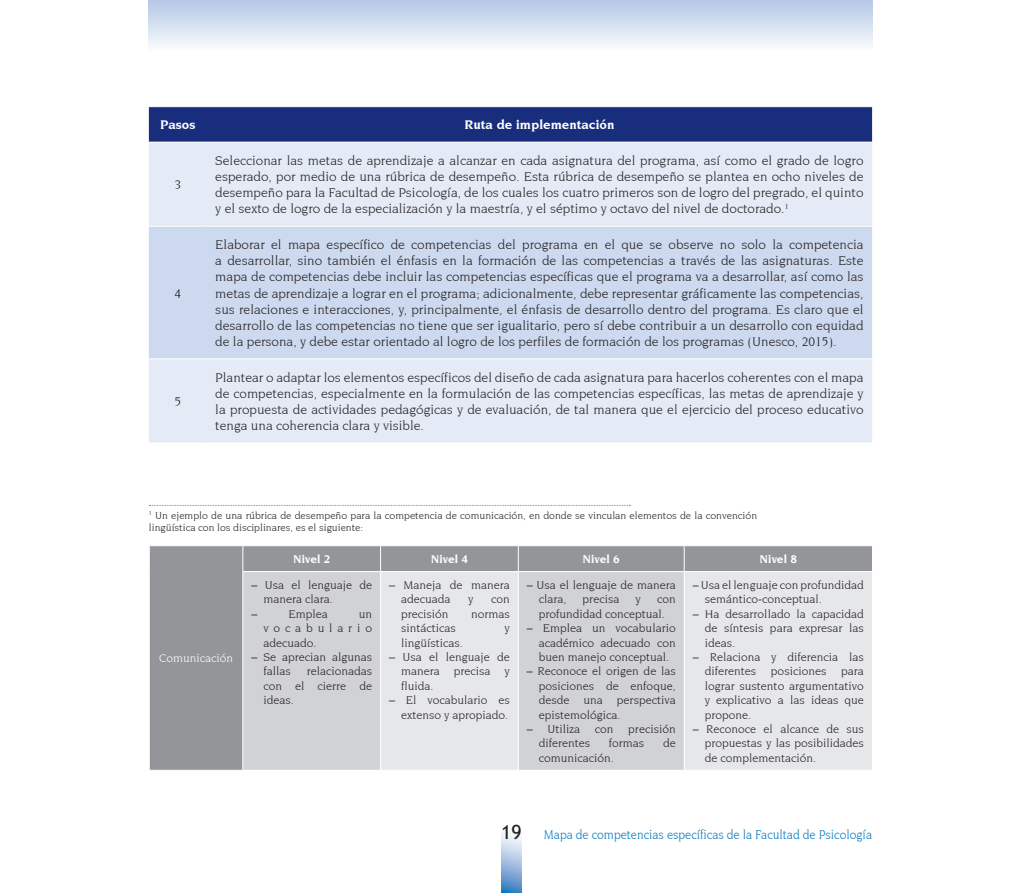
<style>
.page{position:relative;width:1021px;height:893px;background:#fff}
.page>*{position:absolute;margin:0;border:0;box-sizing:border-box;transform-origin:0 0}
.t1{font:13.5px/16.2px "Trident S Si";color:#231f20;text-align:justify}
.t2{font:13.5px "Trident S Si";color:#0076be;scale:.9 1}
.t3{font:700 13.5px "Trident S Si";color:#fff}
.t4{font:12px/14.4px "Trident S Si";color:#231f20;text-align:justify}
.t5{font:700 12px "Trident S Si";color:#fff}
.t6{font:12px "Trident S Si";color:#fff}
.t7{font:10.5px/12.6px "Trident S Si";color:#231f20}
.s1{font-family:"Trebuchet MS";font-size:19.5px;color:#231f20}
</style>
<div class="page">
<svg style="left:501px;top:831px;width:21px;height:62px"></svg>
<div style="left:149px;top:0;width:723px;height:51px;background:linear-gradient(to bottom,#b3c6e6,#fbfcfe)"></div>
<div style="left:150px;top:546px;width:722px;height:224px;background:#939598"></div>
<div style="left:243px;top:572px;width:137px;height:198px;background:#d1d2d4"></div>
<svg style="left:381px;top:572px;width:491px;height:198px;background:#dedfe1"></svg>
<svg style="left:149px;top:546px;width:1px;height:26px"></svg>
<svg style="left:242px;top:546px;width:1px;height:25px"></svg>
<svg style="left:380px;top:546px;width:1px;height:25px"></svg>
<svg style="left:518px;top:546px;width:1px;height:25px"></svg>
<svg style="left:684px;top:546px;width:1px;height:25px"></svg>
<hr style="left:242px;top:571px;width:138px;height:1px;background:#fff">
<hr style="left:242px;top:572px;width:1px;height:198px;background:#fff">
<hr style="left:380px;top:571px;width:138px;height:1px;background:#fff">
<hr style="left:380px;top:572px;width:1px;height:198px;background:#fff">
<hr style="left:518px;top:571px;width:166px;height:1px;background:#fff">
<hr style="left:518px;top:572px;width:1px;height:198px;background:#fff">
<hr style="left:684px;top:571px;width:188px;height:1px;background:#fff">
<hr style="left:684px;top:572px;width:1px;height:198px;background:#fff">
<svg style="left:149px;top:505px;width:481px;height:1px"></svg>
<div style="left:149px;top:107px;width:723px;height:35px;background:#182d7c"></div>
<div style="left:149px;top:143px;width:723px;height:300px;background:#e4ebf6"></div>
<div style="left:149px;top:227px;width:723px;height:131px;background:#ccd9ee"></div>
<hr style="left:149px;top:226px;width:58px;height:1px;background:#fff">
<hr style="left:207px;top:226px;width:665px;height:1px;background:#fff">
<hr style="left:149px;top:358px;width:58px;height:1px;background:#fff">
<hr style="left:207px;top:358px;width:665px;height:1px;background:#fff">
<p class="t3" style="left:160px;top:117px;width:37px">Pasos</p>
<p class="t3" style="left:464px;top:117px;width:152px">Ruta de implementación</p>
<p class="t1" style="left:174px;top:176px;width:8px">3</p>
<p class="t1" style="left:174px;top:285px;width:8px">4</p>
<p class="t1" style="left:174px;top:393px;width:8px">5</p>
<p class="t1" style="left:215px;top:152px;width:649px">Seleccionar las metas de aprendizaje a alcanzar en cada asignatura del programa, así como el grado de logro esperado, por medio de una rúbrica de desempeño. Esta rúbrica de desempeño se plantea en ocho niveles de desempeño para la Facultad de Psicología, de los cuales los cuatro primeros son de logro del pregrado, el quinto y el sexto de logro de la especialización y la maestría, y el séptimo y octavo del nivel de doctorado.<sup>1</sup></p>
<p class="t1" style="left:215px;top:236px;width:649px">Elaborar el mapa específico de competencias del programa en el que se observe no solo la competencia a desarrollar, sino también el énfasis en la formación de las competencias a través de las asignaturas. Este mapa de competencias debe incluir las competencias específicas que el programa va a desarrollar, así como las metas de aprendizaje a lograr en el programa; adicionalmente, debe representar gráficamente las competencias, sus relaciones e interacciones, y, principalmente, el énfasis de desarrollo dentro del programa. Es claro que el desarrollo de las competencias no tiene que ser igualitario, pero sí debe contribuir a un desarrollo con equidad de la persona, y debe estar orientado al logro de los perfiles de formación de los programas (Unesco, 2015).</p>
<p class="t1" style="left:215px;top:369px;width:649px">Plantear o adaptar los elementos específicos del diseño de cada asignatura para hacerlos coherentes con el mapa de competencias, especialmente en la formulación de las competencias específicas, las metas de aprendizaje y la propuesta de actividades pedagógicas y de evaluación, de tal manera que el ejercicio del proceso educativo tenga una coherencia clara y visible.</p>
<p class="t7" style="left:149px;top:509px;width:609px"><sup>1</sup> Un ejemplo de una rúbrica de desempeño para la competencia de comunicación, en donde se vinculan elementos de la convención lingüística con los disciplinares, es el siguiente:</p>
<p class="t6" style="left:159px;top:652px;width:76px">Comunicación</p>
<p class="t5" style="left:293px;top:552px;width:39px">Nivel 2</p>
<p class="t5" style="left:431px;top:552px;width:39px">Nivel 4</p>
<p class="t5" style="left:582px;top:552px;width:39px">Nivel 6</p>
<p class="t5" style="left:759px;top:552px;width:39px">Nivel 8</p>
<p class="t4" style="left:251px;top:578px;width:122px">– Usa el lenguaje de</p>
<p class="t4" style="left:263px;top:592px;width:71px">manera clara.</p>
<p class="t4" style="left:251px;top:606px;width:7px">–</p>
<p class="t4" style="left:288px;top:606px;width:41px">Emplea</p>
<p class="t4" style="left:401px;top:578px;width:110px;text-indent:-12px">– Maneja de manera adecuada</p>
<p class="t4" style="left:539px;top:578px;width:138px;text-indent:-12px">– Usa el lenguaje de manera clara,</p>
<p class="t4" style="left:704px;top:578px;width:161px;text-indent:-12px">– Usa el lenguaje con profundidad semántico-conceptual.</p>
<p class="t4" style="left:704px;top:606px;width:161px;text-indent:-12px">– Ha desarrollado la capacidad de síntesis para expresar las ideas.</p>
<p class="t4" style="left:704px;top:650px;width:161px;text-indent:-12px">– Relaciona y diferencia las diferentes posiciones para lograr sustento argumentativo y explicativo a las ideas que propone.</p>
<p class="t4" style="left:704px;top:722px;width:161px;text-indent:-12px">– Reconoce el alcance de sus propuestas y las posibilidades de complementación.</p>
<p class="t4" style="left:582px;top:592px;width:38px">precisa</p>
<p class="t4" style="left:635px;top:592px;width:7px">y</p>
<p class="t4" style="left:468px;top:592px;width:7px">y</p>
<p class="t4" style="left:491px;top:592px;width:20px">con</p>
<p class="t4" style="left:539px;top:592px;width:138px;text-indent:118px">con profundidad conceptual.</p>
<p class="t4" style="left:539px;top:621px;width:138px;text-indent:-12px">– Emplea un vocabulario académico adecuado con buen manejo conceptual.</p>
<p class="t4" style="left:539px;top:664px;width:138px;text-indent:-12px">– Reconoce el origen de las posiciones de enfoque, desde una perspectiva epistemológica.</p>
<p class="t4" style="left:539px;top:722px;width:138px;text-indent:-12px">– Utiliza con precisión diferentes</p>
<p class="t4" style="left:401px;top:606px;width:49px">precisión</p>
<p class="t4" style="left:471px;top:606px;width:40px">normas</p>
<p class="t4" style="left:401px;top:621px;width:56px">sintácticas</p>
<p class="t4" style="left:504px;top:621px;width:7px">y</p>
<p class="t4" style="left:401px;top:635px;width:63px">lingüísticas.</p>
<p class="t4" style="left:401px;top:650px;width:110px;text-indent:-12px">– Usa el lenguaje de manera precisa y fluida.</p>
<p class="t4" style="left:389px;top:693px;width:122px;text-align:right">– El vocabulario es extenso y apropiado.</p>
<p class="t4" style="left:263px;top:606px;width:110px;text-indent:95px">un vocabulario adecuado.</p>
<p class="t4" style="left:263px;top:650px;width:110px;text-indent:-12px">– Se aprecian algunas fallas</p>
<p class="t4" style="left:263px;top:664px;width:110px;text-indent:43px">relacionadas con el cierre de ideas.</p>
<p class="t4" style="left:609px;top:736px;width:37px">formas</p>
<p class="t4" style="left:663px;top:736px;width:14px">de</p>
<p class="t4" style="left:539px;top:750px;width:77px">comunicación.</p>
<p class="t2" style="left:501px;top:827px;width:413px"><span class="s1">19</span> Mapa de competencias específicas de la Facultad de Psicología</p>
</div>
